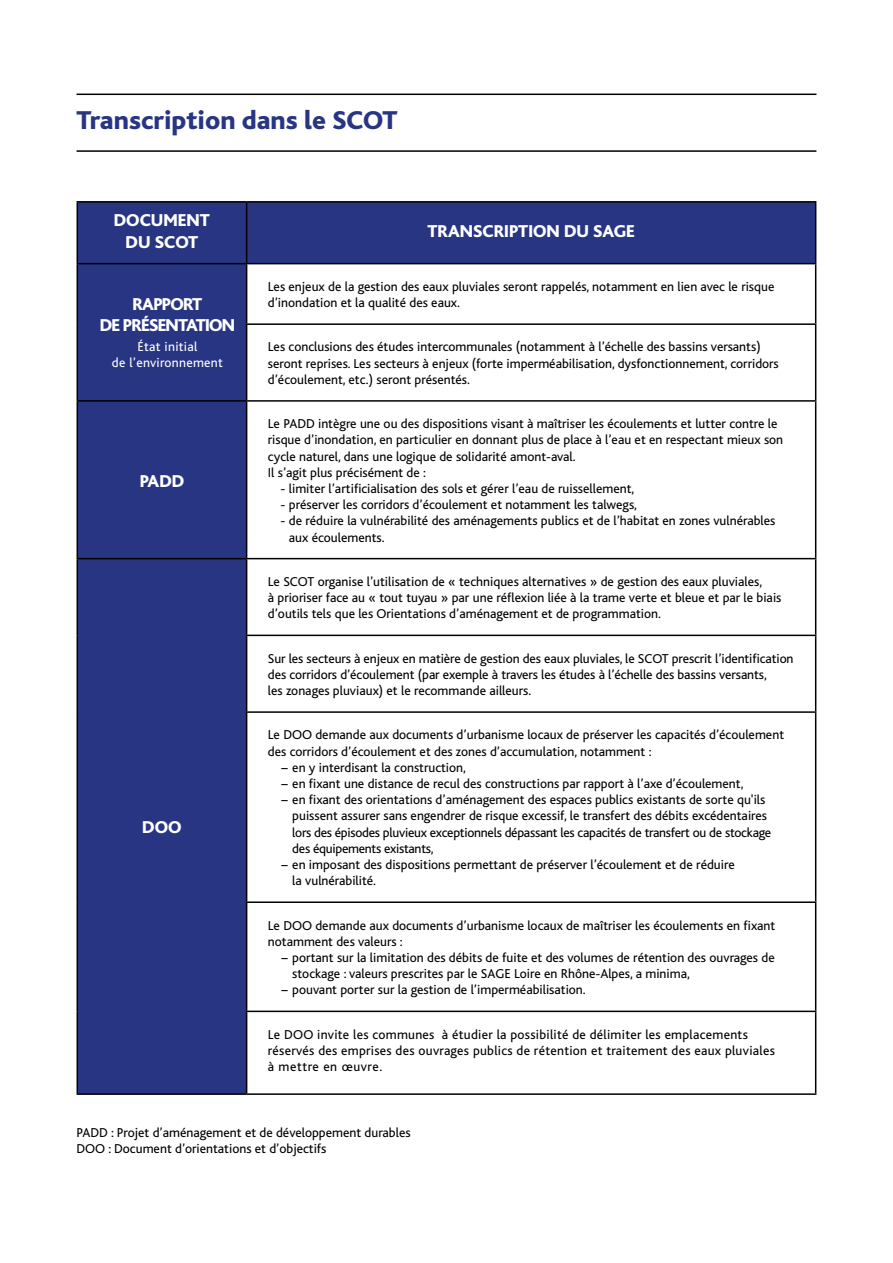
<style>
.page{position:relative;width:893px;height:1263px;background:#fff}
.page>*{position:absolute;margin:0;border:0;box-sizing:border-box;transform-origin:0 0}
.t1{font:800 27px "Bliss";color:#283583}
.t2{font:800 18px/21.6px "Bliss";color:#fff;text-align:center}
.t3{font:800 18px/21.6px "Bliss";letter-spacing:-.04em;color:#fff;text-align:center}
.t4{font:13.5px/16.2px "Bliss";color:#000}
.t5{font:13.5px/16.2px "Bliss";letter-spacing:.02em;color:#000}
.t6{font:13.5px "Bliss";letter-spacing:-.02em;color:#000}
.t7{font:13.5px/16.2px "Bliss";letter-spacing:.02em;color:#fff;text-align:center}
</style>
<div class="page">
<div style="left:78px;top:203px;width:168px;height:890px;background:#283583"></div>
<div style="left:247px;top:202px;width:569px;height:62px;background:#283583"></div>
<hr style="left:246px;top:203px;width:1px;height:60px;background:#000">
<hr style="left:815px;top:264px;width:1px;height:59px;background:#000">
<hr style="left:246px;top:323px;width:570px;height:2px;background:#000">
<hr style="left:815px;top:325px;width:1px;height:75px;background:#000">
<hr style="left:77px;top:402px;width:1px;height:156px;background:#000">
<hr style="left:247px;top:400px;width:569px;height:2px;background:#000">
<hr style="left:246px;top:402px;width:1px;height:156px;background:#000">
<hr style="left:815px;top:402px;width:1px;height:156px;background:#000">
<hr style="left:77px;top:558px;width:170px;height:1px;background:#000">
<hr style="left:77px;top:559px;width:1px;height:76px;background:#000">
<hr style="left:247px;top:558px;width:569px;height:1px;background:#000">
<hr style="left:246px;top:559px;width:1px;height:76px;background:#000">
<hr style="left:815px;top:559px;width:1px;height:76px;background:#000">
<hr style="left:77px;top:635px;width:1px;height:77px;background:#000">
<hr style="left:246px;top:635px;width:570px;height:1px;background:#000">
<hr style="left:246px;top:636px;width:1px;height:75px;background:#000">
<hr style="left:815px;top:636px;width:1px;height:75px;background:#000">
<hr style="left:77px;top:712px;width:1px;height:190px;background:#000">
<hr style="left:246px;top:711px;width:570px;height:2px;background:#000">
<hr style="left:246px;top:713px;width:1px;height:188px;background:#000">
<hr style="left:815px;top:713px;width:1px;height:188px;background:#000">
<hr style="left:77px;top:902px;width:1px;height:109px;background:#000">
<hr style="left:246px;top:901px;width:570px;height:2px;background:#000">
<hr style="left:246px;top:903px;width:1px;height:107px;background:#000">
<hr style="left:815px;top:903px;width:1px;height:107px;background:#000">
<hr style="left:77px;top:1011px;width:1px;height:82px;background:#000">
<hr style="left:246px;top:1010px;width:570px;height:2px;background:#000">
<hr style="left:246px;top:1012px;width:1px;height:81px;background:#000">
<hr style="left:815px;top:1012px;width:1px;height:81px;background:#000">
<hr style="left:77px;top:1093px;width:170px;height:2px;background:#000">
<hr style="left:247px;top:1093px;width:569px;height:2px;background:#000">
<hr style="left:77px;top:264px;width:1px;height:60px;background:#000">
<hr style="left:246px;top:264px;width:1px;height:59px;background:#000">
<hr style="left:77px;top:324px;width:1px;height:76px;background:#000">
<hr style="left:246px;top:325px;width:1px;height:75px;background:#000">
<hr style="left:77px;top:400px;width:170px;height:2px;background:#000">
<hr style="left:77px;top:201px;width:170px;height:2px;background:#000">
<hr style="left:77px;top:203px;width:1px;height:60px;background:#000">
<hr style="left:247px;top:201px;width:569px;height:2px;background:#000">
<hr style="left:815px;top:203px;width:1px;height:60px;background:#000">
<hr style="left:77px;top:263px;width:170px;height:1px;background:#000">
<hr style="left:247px;top:263px;width:569px;height:1px;background:#000">
<hr style="left:77px;top:94px;width:739px;height:1px;background:#000">
<hr style="left:77px;top:150px;width:739px;height:2px;background:#000">
<h1 class="t1" style="left:77px;top:106px;width:323px">Transcription dans le SCOT</h1>
<h2 class="t2" style="left:114px;top:210px;width:98px">DOCUMENT<br>DU SCOT</h2>
<h2 class="t2" style="left:427px;top:221px;width:209px">TRANSCRIPTION DU SAGE</h2>
<h2 class="t3" style="left:100px;top:293px;width:137px">RAPPORT<br>DE PRÉSENTATION</h2>
<p class="t7" style="left:112px;top:338px;width:113px">État initial<br>de l’environnement</p>
<h2 class="t2" style="left:140px;top:470px;width:46px">PADD</h2>
<h2 class="t2" style="left:142px;top:817px;width:41px">DOO</h2>
<p class="t4" style="left:268px;top:279px;width:508px">Les enjeux de la gestion des eaux pluviales seront rappelés, notamment en lien avec le risque d’inondation et la qualité des eaux.</p>
<p class="t4" style="left:268px;top:339px;width:512px">Les conclusions des études intercommunales (notamment à l’échelle des bassins versants) seront reprises. Les secteurs à enjeux (forte imperméabilisation, dysfonctionnement, corridors d’écoulement, etc.) seront présentés.</p>
<p class="t4" style="left:268px;top:416px;width:517px">Le PADD intègre une ou des dispositions visant à maîtriser les écoulements et lutter contre le risque d’inondation, en particulier en donnant plus de place à l’eau et en respectant mieux son cycle naturel, dans une logique de solidarité amont-aval.<br>Il s’agit plus précisément de :</p>
<p class="t4" style="left:281px;top:481px;width:355px">- limiter l’artificialisation des sols et gérer l’eau de ruissellement,</p>
<p class="t4" style="left:281px;top:497px;width:358px">- préserver les corridors d’écoulement et notamment les talwegs,</p>
<p class="t4" style="left:289px;top:513px;width:488px;text-indent:-8px">- de réduire la vulnérabilité des aménagements publics et de l’habitat en zones vulnérables aux écoulements.</p>
<p class="t4" style="left:268px;top:574px;width:515px">Le SCOT organise l’utilisation de « techniques alternatives » de gestion des eaux pluviales,<br>à prioriser face au « tout tuyau » par une réflexion liée à la trame verte et bleue et par le biais d’outils tels que les Orientations d’aménagement et de programmation.</p>
<p class="t4" style="left:268px;top:650px;width:527px">Sur les secteurs à enjeux en matière de gestion des eaux pluviales, le SCOT prescrit l’identification des corridors d’écoulement (par exemple à travers les études à l’échelle des bassins versants,<br>les zonages pluviaux) et le recommande ailleurs.</p>
<p class="t4" style="left:268px;top:727px;width:518px">Le DOO demande aux documents d’urbanisme locaux de préserver les capacités d’écoulement</p>
<p class="t4" style="left:268px;top:743px;width:385px">des corridors d’écoulement et des zones d’accumulation, notamment :</p>
<p class="t4" style="left:281px;top:759px;width:187px">− en y interdisant la construction,</p>
<p class="t4" style="left:281px;top:776px;width:464px">− en fixant une distance de recul des constructions par rapport à l’axe d’écoulement,</p>
<p class="t4" style="left:281px;top:792px;width:486px">− en fixant des orientations d’aménagement des espaces publics existants de sorte qu'ils</p>
<p class="t4" style="left:292px;top:808px;width:476px">puissent assurer sans engendrer de risque excessif, le transfert des débits excédentaires</p>
<p class="t6" style="left:292px;top:825px;width:480px">lors des épisodes pluvieux exceptionnels dépassant les capacités de transfert ou de stockage</p>
<p class="t6" style="left:292px;top:841px;width:143px">des équipements existants,</p>
<p class="t4" style="left:281px;top:857px;width:456px">− en imposant des dispositions permettant de préserver l’écoulement et de réduire</p>
<p class="t4" style="left:292px;top:873px;width:85px">la vulnérabilité.</p>
<p class="t4" style="left:268px;top:917px;width:509px">Le DOO demande aux documents d’urbanisme locaux de maîtriser les écoulements en fixant notamment des valeurs :</p>
<p class="t4" style="left:281px;top:950px;width:496px">− portant sur la limitation des débits de fuite et des volumes de rétention des ouvrages de</p>
<p class="t4" style="left:292px;top:966px;width:399px">stockage : valeurs prescrites par le SAGE Loire en Rhône-Alpes, a minima,</p>
<p class="t4" style="left:281px;top:982px;width:307px">− pouvant porter sur la gestion de l’imperméabilisation.</p>
<p class="t5" style="left:268px;top:1026px;width:508px">Le DOO invite les communes à étudier la possibilité de délimiter les emplacements réservés des emprises des ouvrages publics de rétention et traitement des eaux pluviales à mettre en œuvre.</p>
<p class="t4" style="left:77px;top:1125px;width:336px">PADD : Projet d’aménagement et de développement durables<br>DOO : Document d’orientations et d’objectifs</p>
</div>
